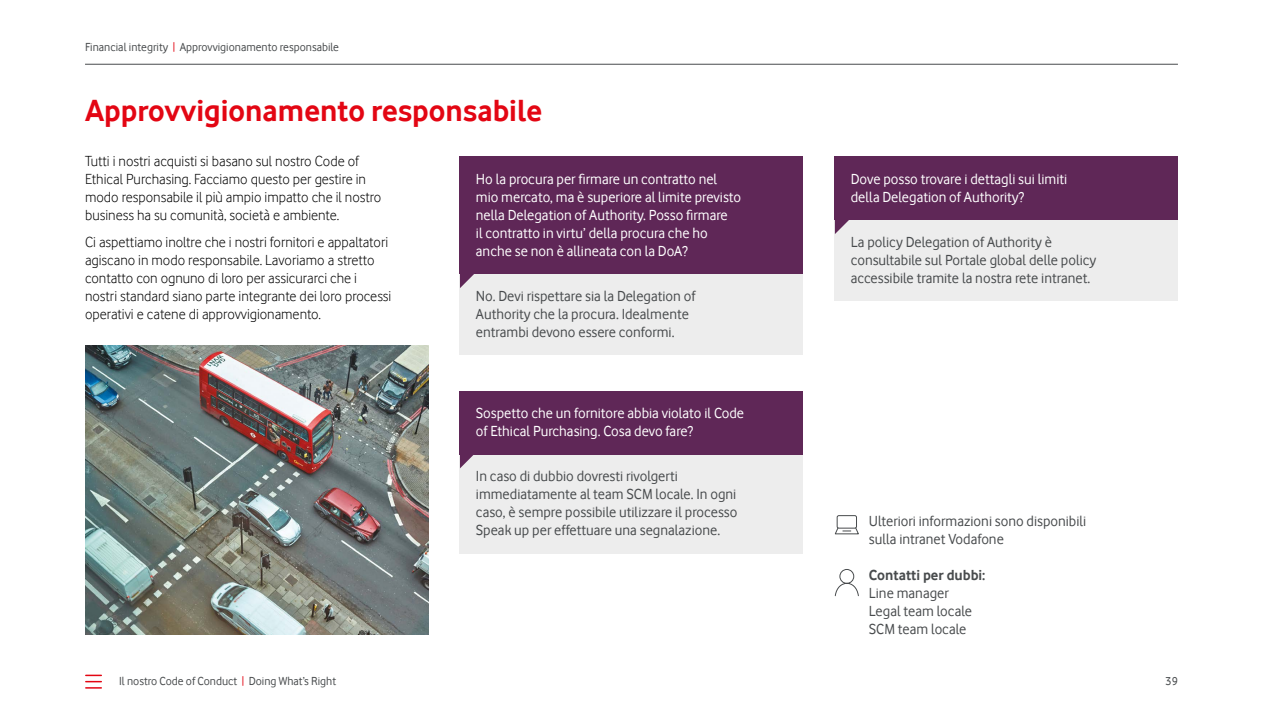
<style>
.page{position:relative;width:1263px;height:711px;background:#fff}
.page>*{position:absolute;margin:0;border:0;box-sizing:border-box;transform-origin:0 0}
.t1{font:700 31.5px "Vodafone Rg";color:#e30613}
.t2{font:15px/18px "Vodafone Rg";color:#484b4d}
.t3{font:15px/18px "Vodafone Lt";color:#000}
.t4{font:15px/18px "Vodafone Rg";color:#fff}
.t5{font:700 15px "Vodafone Rg";color:#484b4d}
.t6{font:12px "Vodafone Rg";color:#484b4d}
.s1{color:#e30613}
</style>
<div class="page">
<hr style="left:85px;top:64px;width:1093px;height:1px;background:#484b4d">
<img style="left:85px;top:346px;width:343px;height:288px">
<div style="left:460px;top:454px;width:343px;height:99px;background:#ededed"></div>
<div style="left:460px;top:391px;width:343px;height:63px;background:#5f2757"></div>
<svg style="left:460px;top:454px;width:14px;height:14px"></svg>
<div style="left:460px;top:274px;width:343px;height:81px;background:#ededed"></div>
<div style="left:460px;top:157px;width:343px;height:117px;background:#5f2757"></div>
<svg style="left:460px;top:274px;width:14px;height:14px"></svg>
<div style="left:835px;top:220px;width:343px;height:81px;background:#ededed"></div>
<div style="left:835px;top:157px;width:343px;height:63px;background:#5f2757"></div>
<svg style="left:835px;top:220px;width:14px;height:14px"></svg>
<svg style="left:834px;top:569px;width:25px;height:27px"></svg>
<svg style="left:834px;top:515px;width:25px;height:19px"></svg>
<svg style="left:86px;top:674px;width:15px;height:14px"></svg>
<p class="t6" style="left:85px;top:40px;width:255px">Financial integrity <span class="s1">|</span> Approvvigionamento responsabile</p>
<h1 class="t1" style="left:85px;top:92px;width:459px">Approvvigionamento responsabile</h1>
<p class="t3" style="left:85px;top:151px;width:298px">Tutti i nostri acquisti si basano sul nostro Code of Ethical Purchasing. Facciamo questo per gestire in modo responsabile il più ampio impatto che il nostro business ha su comunità, società e ambiente.</p>
<p class="t3" style="left:85px;top:232px;width:308px">Ci aspettiamo inoltre che i nostri fornitori e appaltatori agiscano in modo responsabile. Lavoriamo a stretto contatto con ognuno di loro per assicurarci che i nostri standard siano parte integrante dei loro processi operativi e catene di approvvigionamento.</p>
<p class="t4" style="left:476px;top:169px;width:267px">Ho la procura per firmare un contratto nel mio mercato, ma è superiore al limite previsto nella Delegation of Authority. Posso firmare<br>il contratto in virtu’ della procura che ho anche se non è allineata con la DoA?</p>
<p class="t2" style="left:476px;top:286px;width:221px">No. Devi rispettare sia la Delegation of<br>Authority che la procura. Idealmente entrambi devono essere conformi.</p>
<p class="t4" style="left:476px;top:403px;width:270px">Sospetto che un fornitore abbia violato il Code of Ethical Purchasing. Cosa devo fare?</p>
<p class="t2" style="left:476px;top:466px;width:263px">In caso di dubbio dovresti rivolgerti immediatamente al team SCM locale. In ogni caso, è sempre possibile utilizzare il processo Speak up per effettuare una segnalazione.</p>
<p class="t4" style="left:851px;top:169px;width:218px">Dove posso trovare i dettagli sui limiti della Delegation of Authority?</p>
<p class="t2" style="left:851px;top:232px;width:247px">La policy Delegation of Authority è consultabile sul Portale global delle policy accessibile tramite la nostra rete intranet.</p>
<p class="t2" style="left:869px;top:511px;width:219px">Ulteriori informazioni sono disponibili sulla intranet Vodafone</p>
<p class="t5" style="left:869px;top:566px;width:118px">Contatti per dubbi:</p>
<p class="t2" style="left:869px;top:583px;width:105px">Line manager<br>Legal team locale<br>SCM team locale</p>
<p class="t6" style="left:119px;top:674px;width:219px">Il nostro Code of Conduct <span class="s1">|</span> Doing What’s Right</p>
<p class="t6" style="left:1165px;top:674px;width:14px">39</p>
</div>
